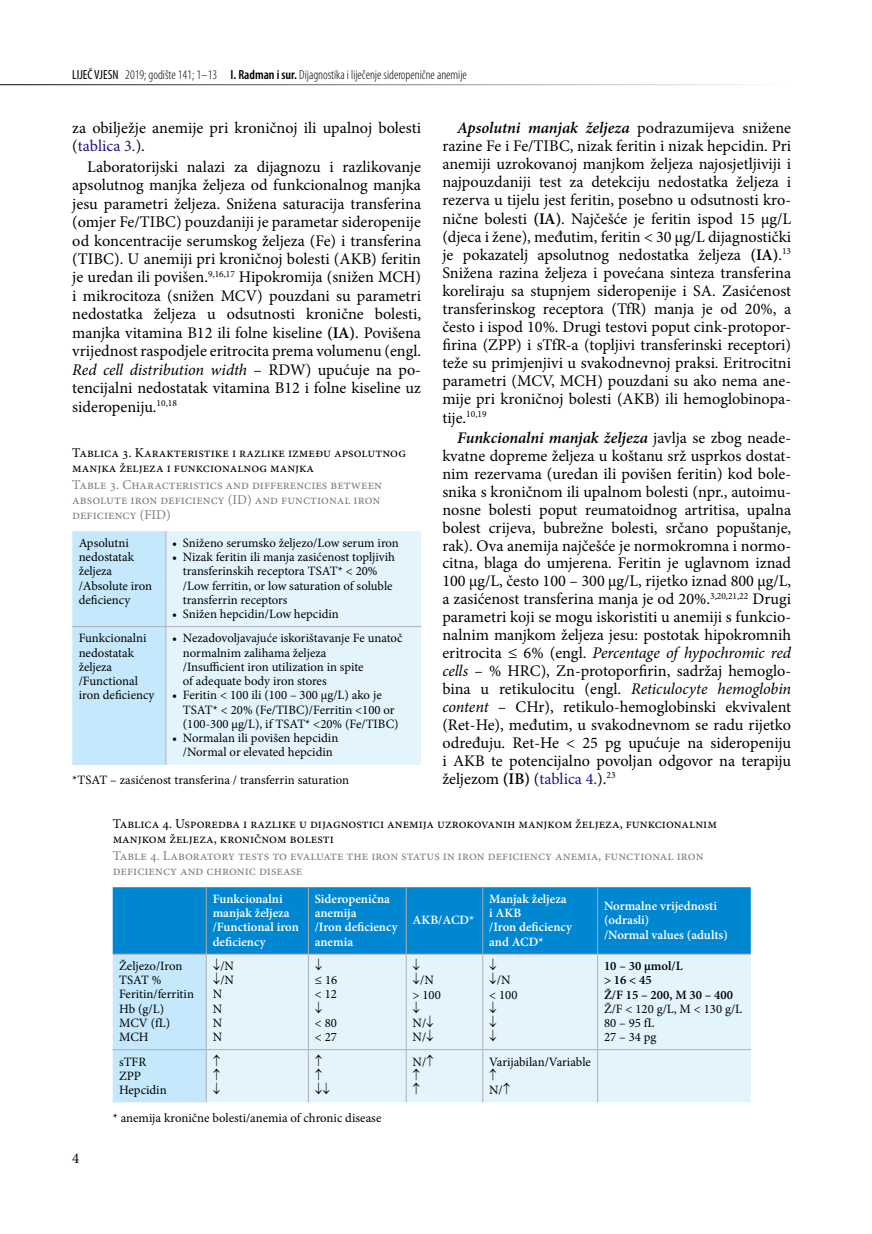
<style>
.page{position:relative;width:872px;height:1234px;background:#fff}
.page>*{position:absolute;margin:0;border:0;box-sizing:border-box;transform-origin:0 0}
.t1{font:16.2px/17.9px "Minion Pro";color:#000;text-align:justify}
.t2{font:15px "Minion Pro";color:#000}
.t3{font:13.5px/15px "Minion Pro";color:#7f8082}
.t4{font:13.5px/15px "Minion Pro";color:#000}
.t5{font:300 condensed 13.2px "Myriad Pro";color:#000}
.t6{font:12.75px/14.2px "Minion Pro";color:#000}
.t7{font:600 12.75px/14.2px "Minion Pro";color:#fff}
.t8{font:600 12.75px/14.2px "Minion Pro";color:#000}
.t9{font:12.75px/14.2px "Symbol";color:#000;text-align:justify}
.s1{font-weight:400}
.s2{font-weight:600}
.s3{color:#231177}
.s4{font-style:italic}
.s5{font-weight:600;font-style:italic}
</style>
<div class="page">
<hr style="left:0;top:84px;width:791px;height:1px;background:#000">
<div style="left:72px;top:531px;width:93px;height:233px;background:#c6e8fc"></div>
<div style="left:166px;top:531px;width:255px;height:233px;background:#e4f4fd"></div>
<hr style="left:165px;top:531px;width:1px;height:95px;background:#adaeb1">
<hr style="left:72px;top:626px;width:94px;height:1px;background:#adaeb1">
<hr style="left:166px;top:626px;width:255px;height:1px;background:#adaeb1">
<hr style="left:165px;top:627px;width:1px;height:137px;background:#adaeb1">
<svg style="left:113px;top:887px;width:637px;height:215px;background:#9ad0ee"></svg>
<p class="t5" style="left:72px;top:67px;width:396px"><span class="s1">LIJEČ VJESN</span> 2019; godište 141; 1–13 <span class="s2">I. Radman i sur.</span> Dijagnostika i liječenje sideropenične anemije</p>
<p class="t1" style="left:72px;top:119px;width:350px">za obilježje anemije pri kroničnoj ili upalnoj bolesti (<span class="s3">tablica 3.</span>).</p>
<p class="t1" style="left:72px;top:157px;width:350px;line-height:18.5px;text-indent:15px">Laboratorijski nalazi za dijagnozu i razlikovanje apsolutnog manjka željeza od funkcionalnog manjka jesu parametri željeza. Snižena saturacija transferina (omjer Fe/TIBC) pouzdaniji je parametar sideropenije od koncentracije serumskog željeza (Fe) i transferina (TIBC). U anemiji pri kroničnoj bolesti (AKB) feritin je uredan ili povišen.<sup>9,16,17</sup> Hipokromija (snižen MCH) i mikrocitoza (snižen MCV) pouzdani su parametri nedostatka željeza u odsutnosti kronične bolesti, manjka vitamina B12 ili folne kiseline <span class="s2">(IA)</span>. Povišena vrijednost raspodjele eritrocita prema volumenu (engl.<br><span class="s4">Red cell distribution width</span> – RDW) upućuje na po&shy;tencijalni nedostatak vitamina B12 i folne kiseline uz sideropeniju.<sup>10,18</sup></p>
<p class="t1" style="left:442px;top:119px;width:350px;text-indent:15px"><span class="s5">Apsolutni manjak željeza</span> podrazumijeva snižene razine Fe i Fe/TIBC, nizak feritin i nizak hepcidin. Pri anemiji uzrokovanoj manjkom željeza najosjetljiviji i najpouzdaniji test za detekciju nedostatka željeza i rezerva u tijelu jest feritin, posebno u odsutnosti kro&shy;nične bolesti <span class="s2">(IA)</span>. Najčešće je feritin ispod 15 μg/L (djeca i žene), međutim, feritin &lt; 30 μg/L dijagnostički je pokazatelj apsolutnog nedostatka željeza <span class="s2">(IA)</span>.<sup>13<br></sup>Snižena razina željeza i povećana sinteza transferina koreliraju sa stupnjem sideropenije i SA. Zasićenost transferinskog receptora (TfR) manja je od 20%, a često i ispod 10%. Drugi testovi poput cink-protopor&shy;firina (ZPP) i sTfR-a (topljivi transferinski receptori) teže su primjenjivi u svakodnevnoj praksi. Eritrocitni parametri (MCV, MCH) pouzdani su ako nema ane&shy;mije pri kroničnoj bolesti (AKB) ili hemoglobinopa&shy;tije.<sup>10,19</sup></p>
<p class="t1" style="left:442px;top:429px;width:350px;text-indent:15px"><span class="s5">Funkcionalni manjak željeza</span> javlja se zbog neade&shy;kvatne dopreme željeza u koštanu srž usprkos dostat&shy;nim rezervama (uredan ili povišen feritin) kod bole&shy;snika s kroničnom ili upalnom bolesti (npr., autoimu&shy;nosne bolesti poput reumatoidnog artritisa, upalna bolest crijeva, bubrežne bolesti, srčano popuštanje, rak). Ova anemija najčešće je normokromna i normo&shy;citna, blaga do umjerena. Feritin je uglavnom iznad 100 μg/L, često 100 – 300 μg/L, rijetko iznad 800 μg/L, a zasićenost transferina manja je od 20%.<sup>3,20,21,22</sup> Drugi parametri koji se mogu iskoristiti u anemiji s funkcio&shy;nalnim manjkom željeza jesu: postotak hipokromnih eritrocita ≤ 6% (engl. <span class="s4">Percentage of hypochromic red cells</span> – % HRC), Zn-protoporfirin, sadržaj hemoglo&shy;bina u retikulocitu (engl. <span class="s4">Reticulocyte hemoglobin content</span> – CHr), retikulo-hemoglobinski ekvivalent (Ret-He), međutim, u svakodnevnom se radu rijetko određuju. Ret-He &lt; 25 pg upućuje na sideropeniju i AKB te potencijalno povoljan odgovor na terapiju željezom <span class="s2">(IB)</span> (<span class="s3">tablica 4.</span>).<sup>23</sup></p>
<p class="t4" style="left:113px;top:815px;width:605px">Tablica 4. Usporedba i razlike u dijagnostici anemija uzrokovanih manjkom željeza, funkcionalnim manjkom željeza, kroničnom bolesti</p>
<p class="t3" style="left:113px;top:847px;width:592px">Table 4. Laboratory tests to evaluate the iron status in iron deficiency anemia, functional iron deficiency and chronic disease</p>
<p class="t7" style="left:213px;top:891px;width:88px">Funkcionalni manjak željeza /Functional iron deficiency</p>
<p class="t7" style="left:315px;top:891px;width:84px">Sideropenična anemija<br>/Iron deficiency anemia</p>
<p class="t4" style="left:72px;top:445px;width:335px">Tablica 3. Karakteristike i razlike između apsolutnog manjka željeza i funkcionalnog manjka</p>
<p class="t3" style="left:72px;top:477px;width:311px">Table 3. Characteristics and differencies between absolute iron deficiency (ID) and functional iron deficiency (FID)</p>
<p class="t6" style="left:79px;top:535px;width:75px">Apsolutni nedostatak željeza /Absolute iron deficiency</p>
<p class="t6" style="left:172px;top:535px;width:228px">• Sniženo serumsko željezo/Low serum iron</p>
<p class="t6" style="left:183px;top:550px;width:213px;text-indent:-11px">• Nizak feritin ili manja zasićenost topljivih transferinskih receptora TSAT* &lt; 20% /Low ferritin, or low saturation of soluble transferrin receptors</p>
<p class="t6" style="left:172px;top:607px;width:168px">• Snižen hepcidin/Low hepcidin</p>
<p class="t6" style="left:79px;top:631px;width:77px">Funkcionalni nedostatak željeza /Functional iron deficiency</p>
<p class="t6" style="left:183px;top:631px;width:221px;text-indent:-11px">• Nezadovoljavajuće iskorištavanje Fe unatoč normalnim zalihama željeza<br>/Insufficient iron utilization in spite<br>of adequate body iron stores</p>
<p class="t6" style="left:183px;top:688px;width:217px;text-indent:-11px">• Feritin &lt; 100 ili (100 – 300 μg/L) ako je<br>TSAT* &lt; 20% (Fe/TIBC)/Ferritin &lt;100 or (100-300 μg/L), if TSAT* &lt;20% (Fe/TIBC)</p>
<p class="t6" style="left:172px;top:731px;width:168px;text-align:center">• Normalan ili povišen hepcidin /Normal or elevated hepcidin</p>
<p class="t6" style="left:72px;top:772px;width:278px">*TSAT – zasićenost transferina / transferrin saturation</p>
<p class="t7" style="left:489px;top:891px;width:84px">Manjak željeza i AKB<br>/Iron deficiency and ACD*</p>
<p class="t7" style="left:604px;top:898px;width:125px">Normalne vrijednosti (odrasli)<br>/Normal values (adults)</p>
<p class="t7" style="left:412px;top:912px;width:63px">AKB/ACD*</p>
<p class="t2" style="left:72px;top:1147px;width:9px">4</p>
<p class="t6" style="left:119px;top:958px;width:76px">Željezo/Iron<br>TSAT %<br>Feritin/ferritin<br>Hb (g/L)<br>MCV (fL)<br>MCH</p>
<p class="t6" style="left:213px;top:958px;width:23px">↓/N ↓/N<br>N<br>N<br>N<br>N</p>
<p class="t6" style="left:315px;top:972px;width:24px">≤ 16 &lt; 12</p>
<p class="t6" style="left:315px;top:1015px;width:24px">&lt; 80 &lt; 27</p>
<p class="t6" style="left:412px;top:972px;width:30px">↓/N &gt; 100</p>
<p class="t6" style="left:412px;top:1015px;width:23px">N/↓<br>N/↓</p>
<p class="t6" style="left:489px;top:972px;width:30px">↓/N &lt; 100</p>
<p class="t9" style="left:489px;top:1000px;width:9px">↓ ↓ ↓</p>
<p class="t6" style="left:119px;top:1054px;width:49px">sTFR<br>ZPP<br>Hepcidin</p>
<p class="t9" style="left:213px;top:1053px;width:9px">↑ ↑ ↓</p>
<p class="t9" style="left:315px;top:1053px;width:17px;text-align:left">↑ ↑ ↓↓</p>
<p class="t6" style="left:412px;top:1054px;width:23px">N/↑</p>
<p class="t6" style="left:489px;top:1054px;width:103px">Varijabilan/Variable</p>
<p class="t6" style="left:489px;top:1082px;width:23px">N/↑</p>
<p class="t6" style="left:113px;top:1110px;width:270px">* anemija kronične bolesti/anemia of chronic disease</p>
<p class="t8" style="left:604px;top:958px;width:131px">10 – 30 μmol/L<br>&gt; 16 &lt; 45<br>Ž/F 15 – 200, M 30 – 400</p>
<p class="t6" style="left:604px;top:1001px;width:140px">Ž/F &lt; 120 g/L, M &lt; 130 g/L<br>80 – 95 fL<br>27 – 34 pg</p>
</div>
